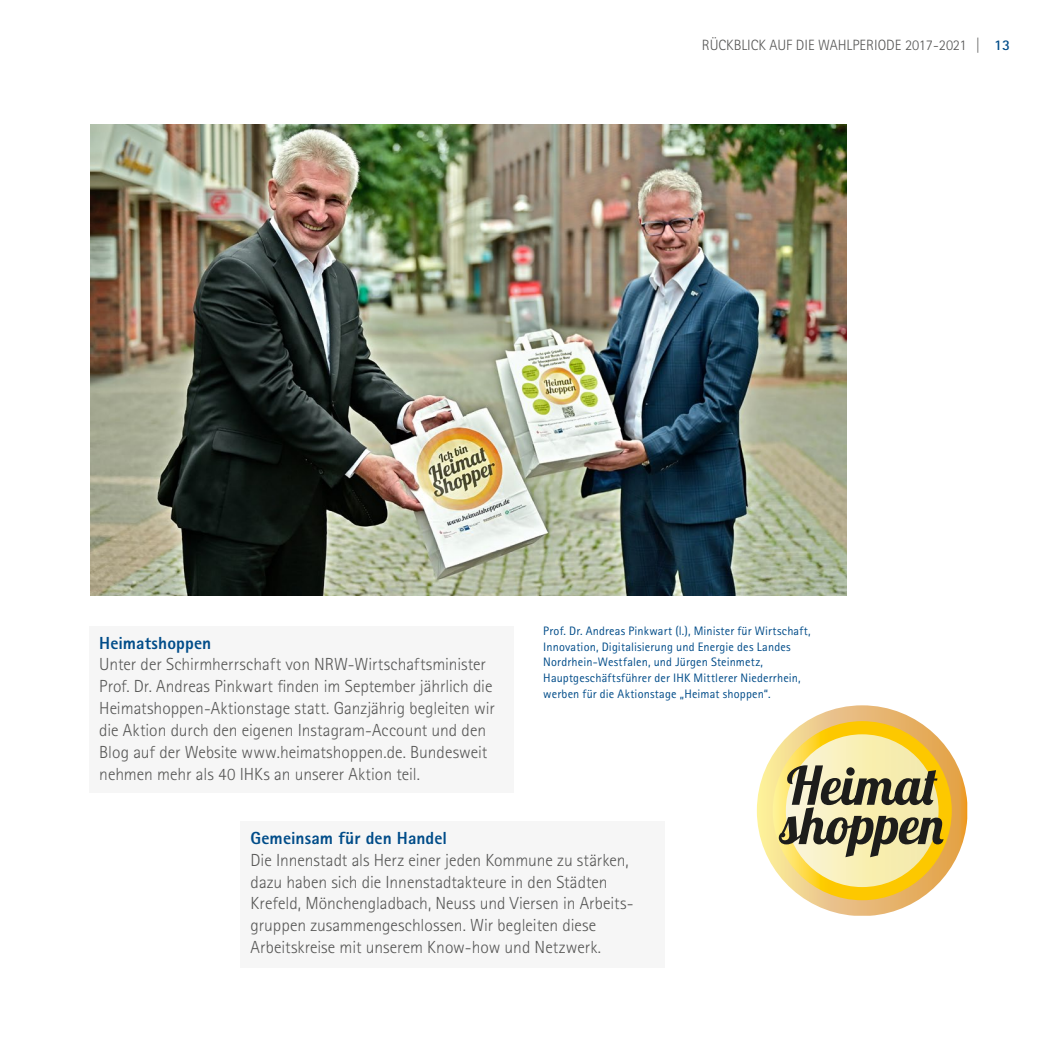
<style>
.page{position:relative;width:1042px;height:1042px;background:#fff}
.page>*{position:absolute;margin:0;border:0;box-sizing:border-box;transform-origin:0 0}
.t1{font:300 17.5px/21.9px "Rotis Sans Serif Pro";color:#575756}
.t2{font:800 17.5px "Rotis Sans Serif Pro";letter-spacing:.005em;color:#004c89}
.t3{font:300 14.88px "Rotis Sans Serif Pro";color:#575756}
.t4{font:12.25px/15.8px "Rotis Sans Serif Pro";letter-spacing:.015em;color:#004c89}
.s1{font-weight:700;color:#004c89}
</style>
<div class="page">
<div style="left:89px;top:626px;width:424px;height:167px;background:#f6f6f6"></div>
<div style="left:241px;top:822px;width:424px;height:146px;background:#f6f6f6"></div>
<img style="left:91px;top:124px;width:755px;height:472px">
<svg style="left:757px;top:705px;width:210px;height:211px;background:#edc57d"></svg>
<svg style="left:772px;top:721px;width:180px;height:179px;background:#fccd19"></svg>
<svg style="left:786px;top:734px;width:152px;height:153px;background:#f8eeb5"></svg>
<svg style="left:779px;top:765px;width:164px;height:92px;background:#a79f73"></svg>
<p class="t3" style="left:702px;top:36px;width:310px">RÜCKBLICK AUF DIE WAHLPERIODE 2017-2021 | <span class="s1">13</span></p>
<p class="t2" style="left:99px;top:631px;width:113px">Heimatshoppen</p>
<p class="t1" style="left:99px;top:654px;width:397px">Unter der Schirmherrschaft von NRW-Wirtschaftsminister Prof. Dr. Andreas Pinkwart finden im September jährlich die Heimatshoppen-Aktionstage statt. Ganzjährig begleiten wir die Aktion durch den eigenen Instagram-Account und den Blog auf der Website www.heimatshoppen.de. Bundesweit nehmen mehr als 40 IHKs an unserer Aktion teil.</p>
<p class="t4" style="left:543px;top:623px;width:269px">Prof. Dr. Andreas Pinkwart (l.), Minister für Wirtschaft, Innovation, Digitalisierung und Energie des Landes Nordrhein-Westfalen, und Jürgen Steinmetz, Hauptgeschäftsführer der IHK Mittlerer Niederrhein, werben für die Aktionstage „Heimat shoppen“.</p>
<p class="t2" style="left:251px;top:826px;width:198px">Gemeinsam für den Handel</p>
<p class="t1" style="left:251px;top:849px;width:384px">Die Innenstadt als Herz einer jeden Kommune zu stärken, dazu haben sich die Innenstadtakteure in den Städten Krefeld, Mönchengladbach, Neuss und Viersen in Arbeits&shy;gruppen zusammengeschlossen. Wir begleiten diese Arbeitskreise mit unserem Know-how und Netzwerk.</p>
</div>
